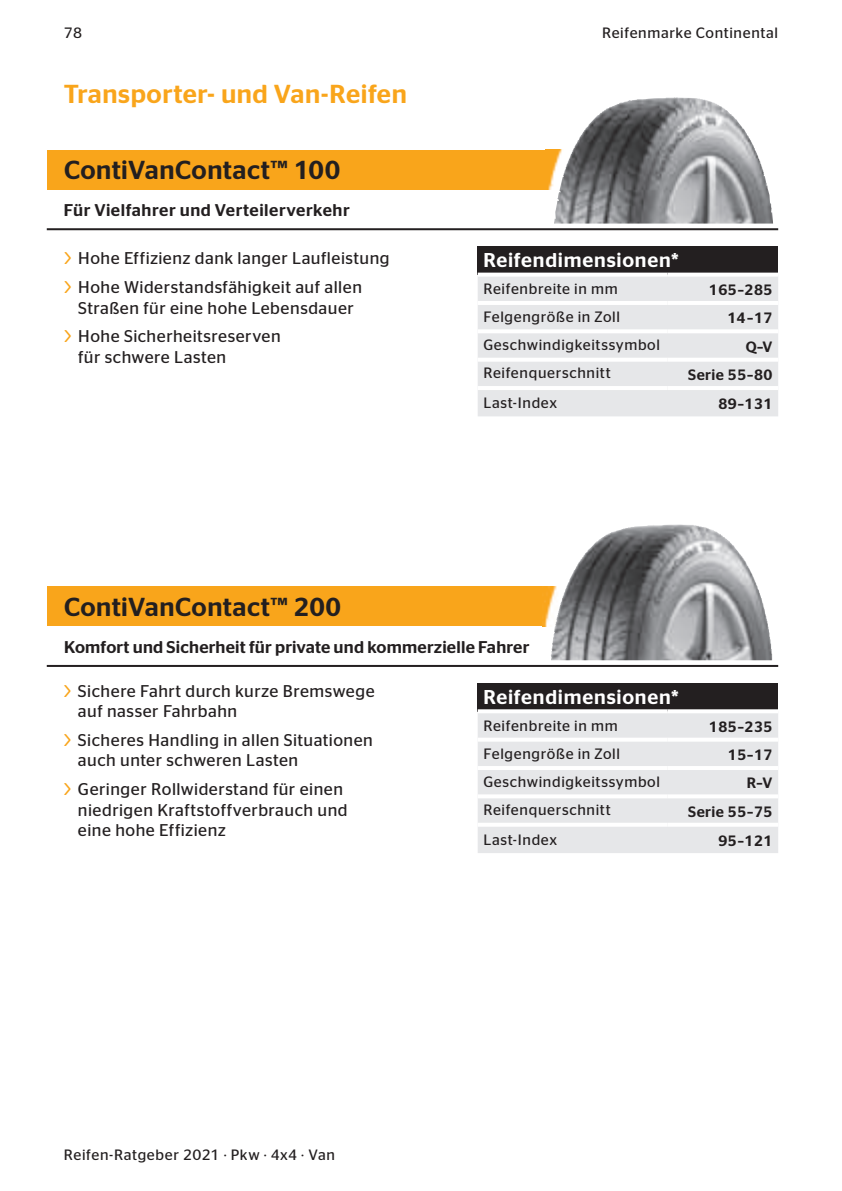
<style>
.page{position:relative;width:842px;height:1191px;background:#fff}
.page>*{position:absolute;margin:0;border:0;box-sizing:border-box;transform-origin:0 0}
.t1{font:500 26px "Continental Stag Sans";letter-spacing:.02em;color:#231f20}
.t2{font:500 26px "Continental Stag Sans";letter-spacing:.02em;color:#f9a51b}
.t3{font:500 20px "Continental Stag Sans";letter-spacing:.04em;color:#fff}
.t4{font:17px/20.4px "Continental Stag Sans";letter-spacing:.03em;color:#231f20}
.t5{font:500 17px "Continental Stag Sans";letter-spacing:.015em;color:#231f20}
.t6{font:15px "Continental Stag Sans";letter-spacing:.045em;color:#231f20}
.t7{font:500 15px "Continental Stag Sans";letter-spacing:.03em;color:#231f20}
.s1{color:#f9a51b}
</style>
<div class="page">
<div style="left:47px;top:150px;width:685px;height:39px;background:#f9a51b"></div>
<img style="left:548px;top:166px;width:6px;height:23px">
<img style="left:554px;top:97px;width:219px;height:126px">
<hr style="left:47px;top:228px;width:731px;height:2px;background:#231f20">
<hr style="left:47px;top:665px;width:731px;height:2px;background:#231f20">
<div style="left:47px;top:586px;width:558px;height:40px;background:#f9a51b"></div>
<img style="left:544px;top:586px;width:6px;height:40px">
<img style="left:550px;top:525px;width:222px;height:135px">
<div style="left:478px;top:246px;width:300px;height:29px;background:#231f20"></div>
<div style="left:478px;top:277px;width:300px;height:139px;background:#e6e7e9"></div>
<hr style="left:478px;top:273px;width:190px;height:4px;background:#fff">
<hr style="left:668px;top:273px;width:110px;height:4px;background:#fff">
<hr style="left:478px;top:301px;width:190px;height:4px;background:#fff">
<hr style="left:668px;top:301px;width:110px;height:4px;background:#fff">
<hr style="left:478px;top:329px;width:190px;height:4px;background:#fff">
<hr style="left:668px;top:329px;width:110px;height:4px;background:#fff">
<hr style="left:478px;top:358px;width:190px;height:4px;background:#fff">
<hr style="left:668px;top:358px;width:110px;height:4px;background:#fff">
<hr style="left:478px;top:386px;width:190px;height:4px;background:#fff">
<hr style="left:668px;top:386px;width:110px;height:4px;background:#fff">
<div style="left:478px;top:683px;width:300px;height:28px;background:#231f20"></div>
<div style="left:478px;top:713px;width:300px;height:140px;background:#e6e7e9"></div>
<svg style="left:478px;top:709px;width:190px;height:3px"></svg>
<svg style="left:668px;top:709px;width:110px;height:2px"></svg>
<svg style="left:478px;top:737px;width:190px;height:4px"></svg>
<svg style="left:668px;top:737px;width:110px;height:4px"></svg>
<hr style="left:478px;top:766px;width:190px;height:4px;background:#fff">
<hr style="left:668px;top:766px;width:110px;height:4px;background:#fff">
<hr style="left:478px;top:794px;width:190px;height:4px;background:#fff">
<hr style="left:668px;top:794px;width:110px;height:4px;background:#fff">
<svg style="left:478px;top:822px;width:190px;height:4px"></svg>
<svg style="left:668px;top:822px;width:110px;height:4px"></svg>
<p class="t6" style="left:64px;top:24px;width:20px">78</p>
<h1 class="t2" style="left:64px;top:79px;width:345px">Transporter- und Van-Reifen</h1>
<h1 class="t1" style="left:64px;top:155px;width:278px">ContiVanContact™ 100</h1>
<p class="t5" style="left:64px;top:200px;width:287px">Für Vielfahrer und Verteilerverkehr</p>
<p class="t4" style="left:64px;top:244px;width:327px;line-height:29px"><span class="s1">&gt;</span> Hohe Effizienz dank langer Laufleistung <span class="s1">&gt;</span> Hohe Widerstandsfähigkeit auf allen</p>
<p class="t4" style="left:64px;top:293px;width:291px;line-height:29px;text-indent:14px">Straßen für eine hohe Lebensdauer <span class="s1">&gt;</span> Hohe Sicherheitsreserven</p>
<p class="t4" style="left:78px;top:346px;width:150px">für schwere Lasten</p>
<h1 class="t1" style="left:64px;top:591px;width:279px">ContiVanContact™ 200</h1>
<p class="t6" style="left:602px;top:24px;width:178px">Reifenmarke Continental</p>
<p class="t3" style="left:483px;top:249px;width:197px">Reifendimensionen*</p>
<p class="t6" style="left:483px;top:280px;width:136px">Reifenbreite in mm</p>
<p class="t7" style="left:709px;top:281px;width:65px">165–285</p>
<p class="t6" style="left:483px;top:308px;width:138px">Felgengröße in Zoll</p>
<p class="t7" style="left:727px;top:309px;width:46px">14–17</p>
<p class="t6" style="left:483px;top:336px;width:178px">Geschwindigkeitssymbol</p>
<p class="t7" style="left:746px;top:338px;width:28px">Q–V</p>
<p class="t6" style="left:483px;top:364px;width:129px">Reifenquerschnitt</p>
<p class="t7" style="left:688px;top:366px;width:86px">Serie 55–80</p>
<p class="t6" style="left:483px;top:394px;width:75px">Last-Index</p>
<p class="t7" style="left:718px;top:395px;width:56px">89–131</p>
<p class="t5" style="left:64px;top:637px;width:467px">Komfort und Sicherheit für private und kommerzielle Fahrer</p>
<p class="t4" style="left:78px;top:680px;width:298px;text-indent:-14px"><span class="s1">&gt;</span> Sichere Fahrt durch kurze Bremswege auf nasser Fahrbahn</p>
<p class="t4" style="left:78px;top:729px;width:296px;text-indent:-14px"><span class="s1">&gt;</span> Sicheres Handling in allen Situationen auch unter schweren Lasten</p>
<p class="t4" style="left:78px;top:779px;width:271px;text-indent:-14px"><span class="s1">&gt;</span> Geringer Rollwiderstand für einen niedrigen Kraftstoffverbrauch und eine hohe Effizienz</p>
<p class="t3" style="left:483px;top:685px;width:197px">Reifendimensionen*</p>
<p class="t6" style="left:483px;top:717px;width:136px">Reifenbreite in mm</p>
<p class="t7" style="left:709px;top:717px;width:65px">185–235</p>
<p class="t6" style="left:483px;top:745px;width:138px">Felgengröße in Zoll</p>
<p class="t7" style="left:728px;top:746px;width:46px">15–17</p>
<p class="t6" style="left:483px;top:773px;width:178px">Geschwindigkeitssymbol</p>
<p class="t7" style="left:747px;top:774px;width:27px">R–V</p>
<p class="t6" style="left:483px;top:801px;width:129px">Reifenquerschnitt</p>
<p class="t7" style="left:688px;top:802px;width:86px">Serie 55–75</p>
<p class="t6" style="left:483px;top:831px;width:75px">Last-Index</p>
<p class="t7" style="left:718px;top:832px;width:56px">95–121</p>
<p class="t6" style="left:64px;top:1146px;width:273px">Reifen-Ratgeber 2021 · Pkw · 4x4 · Van</p>
</div>
